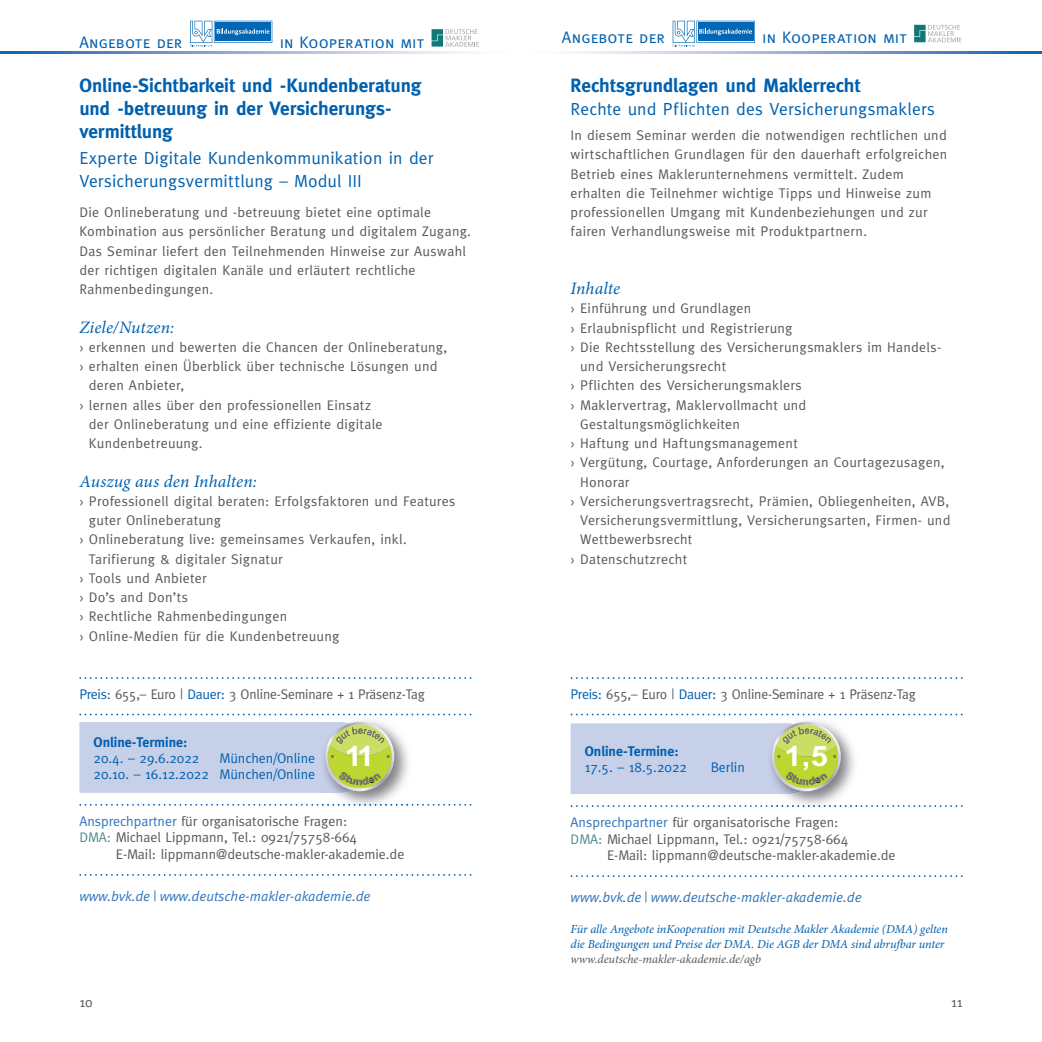
<style>
.page{position:relative;width:1042px;height:1042px;background:#fff}
.page>*{position:absolute;margin:0;border:0;box-sizing:border-box;transform-origin:0 0}
.t1{font:700 28px "Arial";color:#fff;scale:1.1 1}
.t2{font:700 19.25px/23.1px "Meta";letter-spacing:-.005em;color:#0160ae}
.t3{font:17.5px/23.1px "Meta";letter-spacing:.01em;color:#0160ae}
.t4{font:italic 17.5px "Minion Pro";letter-spacing:.005em;color:#0160ae}
.t5{font:16.62px "Meta Caps";letter-spacing:.005em;color:#0160ae}
.t6{font:14px/19.2px "Meta";letter-spacing:.02em;color:#57585a}
.t7{font:14px "Meta";color:#57585a}
.t8{font:14px "Meta";letter-spacing:-.01em;color:#57585a}
.t9{font:italic 14px "Meta Normal";color:#2f74ba}
.t10{font:14px/15.8px "Meta";color:#0160ae;text-align:right}
.t11{font:700 14px "Meta";color:#0160ae}
.t12{font:italic 12.25px/14.7px "Minion Pro";letter-spacing:-.005em;color:#0160ae}
.t13{font:italic 12.25px "Minion Pro";letter-spacing:-.005em;color:#57585a}
.s1{color:#0160ae}
.s2{color:#2f74ba}
.s3{color:#518b8e}
.s4{font-family:"Meta";font-style:normal}
</style>
<div class="page">
<svg style="left:0;top:51px;width:1042px;height:3px;background:#99b3da"></svg>
<svg style="left:190px;top:20px;width:83px;height:23px"></svg>
<svg style="left:190px;top:21px;width:82px;height:26px"></svg>
<svg style="left:431px;top:29px;width:48px;height:18px"></svg>
<svg style="left:672px;top:20px;width:83px;height:27px"></svg>
<svg style="left:673px;top:21px;width:82px;height:26px"></svg>
<svg style="left:914px;top:24px;width:48px;height:19px"></svg>
<svg style="left:914px;top:25px;width:47px;height:17px"></svg>
<svg style="left:79px;top:677px;width:392px;height:2px"></svg>
<svg style="left:79px;top:713px;width:392px;height:2px"></svg>
<svg style="left:79px;top:804px;width:392px;height:1px"></svg>
<svg style="left:79px;top:874px;width:392px;height:2px"></svg>
<img style="left:321px;top:720px;width:90px;height:86px">
<img style="left:322px;top:804px;width:86px;height:1px">
<svg style="left:570px;top:677px;width:392px;height:2px"></svg>
<svg style="left:570px;top:713px;width:392px;height:2px"></svg>
<svg style="left:570px;top:805px;width:392px;height:2px"></svg>
<svg style="left:570px;top:875px;width:392px;height:2px"></svg>
<img style="left:782px;top:720px;width:76px;height:87px">
<img style="left:767px;top:805px;width:90px;height:2px">
<svg style="left:79px;top:722px;width:315px;height:71px;background:#c5d0cf"></svg>
<svg style="left:570px;top:722px;width:271px;height:72px;background:#c5d0cc"></svg>
<p class="t5" style="left:79px;top:32px;width:105px">Angebote der</p>
<p class="t5" style="left:280px;top:32px;width:146px">in Kooperation mit</p>
<p class="t5" style="left:562px;top:28px;width:105px">Angebote der</p>
<p class="t5" style="left:762px;top:28px;width:146px">in Kooperation mit</p>
<h2 class="t2" style="left:570px;top:74px;width:291px">Rechtsgrundlagen und Maklerrecht</h2>
<p class="t3" style="left:570px;top:97px;width:366px">Rechte und Pflichten des Versicherungsmaklers</p>
<p class="t6" style="left:570px;top:125px;width:378px">In diesem Seminar werden die notwendigen rechtlichen und wirtschaftlichen Grundlagen für den dauerhaft erfolgreichen Betrieb eines Maklerunternehmens vermittelt. Zudem erhalten die Teilnehmer wichtige Tipps und Hinweise zum professionellen Umgang mit Kundenbeziehungen und zur fairen Verhandlungsweise mit Produktpartnern.</p>
<h2 class="t2" style="left:79px;top:74px;width:343px">Online-Sichtbarkeit und -Kundenberatung und -betreuung in der Versicherungs&shy;vermittlung</h2>
<p class="t3" style="left:79px;top:146px;width:356px">Experte Digitale Kundenkommunikation in der<br>Versicherungsvermittlung – Modul III</p>
<p class="t6" style="left:79px;top:202px;width:393px">Die Onlineberatung und -betreuung bietet eine optimale Kombination aus persönlicher Beratung und digitalem Zugang.<br>Das Seminar liefert den Teilnehmenden Hinweise zur Auswahl der richtigen digitalen Kanäle und erläutert rechtliche Rahmenbedingungen.</p>
<p class="t4" style="left:79px;top:315px;width:96px">Ziele/Nutzen:</p>
<p class="t6" style="left:79px;top:337px;width:369px">› erkennen und bewerten die Chancen der Onlineberatung,</p>
<p class="t6" style="left:79px;top:356px;width:360px">› erhalten einen Überblick über technische Lösungen und</p>
<p class="t6" style="left:89px;top:376px;width:97px">deren Anbieter,</p>
<p class="t6" style="left:79px;top:395px;width:293px">› lernen alles über den professionellen Einsatz</p>
<p class="t6" style="left:89px;top:414px;width:295px">der Onlineberatung und eine effiziente digitale</p>
<p class="t6" style="left:89px;top:433px;width:115px">Kundenbetreuung.</p>
<p class="t4" style="left:79px;top:469px;width:179px">Auszug aus den Inhalten:</p>
<p class="t6" style="left:79px;top:491px;width:378px">› Professionell digital beraten: Erfolgsfaktoren und Features</p>
<p class="t6" style="left:89px;top:510px;width:134px">guter Onlineberatung</p>
<p class="t6" style="left:79px;top:530px;width:329px">› Onlineberatung live: gemeinsames Verkaufen, inkl.</p>
<p class="t6" style="left:89px;top:549px;width:195px">Tarifierung &amp; digitaler Signatur</p>
<p class="t6" style="left:79px;top:568px;width:129px">› Tools und Anbieter</p>
<p class="t6" style="left:79px;top:587px;width:110px">› Do’s and Don’ts</p>
<p class="t6" style="left:79px;top:607px;width:209px">› Rechtliche Rahmenbedingungen</p>
<p class="t6" style="left:79px;top:626px;width:261px">› Online-Medien für die Kundenbetreuung</p>
<p class="t4" style="left:570px;top:276px;width:51px">Inhalte</p>
<p class="t6" style="left:570px;top:299px;width:182px">› Einführung und Grundlagen</p>
<p class="t6" style="left:570px;top:318px;width:223px">› Erlaubnispflicht und Registrierung</p>
<p class="t6" style="left:570px;top:337px;width:372px">› Die Rechtsstellung des Versicherungsmaklers im Handels-</p>
<p class="t6" style="left:580px;top:356px;width:148px">und Versicherungsrecht</p>
<p class="t6" style="left:570px;top:376px;width:233px">› Pflichten des Versicherungsmaklers</p>
<p class="t6" style="left:570px;top:395px;width:237px">› Maklervertrag, Maklervollmacht und</p>
<p class="t6" style="left:580px;top:414px;width:161px">Gestaltungsmöglichkeiten</p>
<p class="t6" style="left:570px;top:433px;width:229px">› Haftung und Haftungsmanagement</p>
<p class="t6" style="left:570px;top:453px;width:375px">› Vergütung, Courtage, Anforderungen an Courtagezusagen,</p>
<p class="t6" style="left:580px;top:472px;width:51px">Honorar</p>
<p class="t6" style="left:570px;top:491px;width:380px">› Versicherungsvertragsrecht, Prämien, Obliegenheiten, AVB,</p>
<p class="t6" style="left:580px;top:510px;width:372px">Versicherungsvermittlung, Versicherungsarten, Firmen- und</p>
<p class="t6" style="left:580px;top:530px;width:114px">Wettbewerbsrecht</p>
<p class="t6" style="left:570px;top:549px;width:118px">› Datenschutzrecht</p>
<p class="t8" style="left:79px;top:686px;width:347px"><span class="s1">Preis:</span> 655,– Euro | <span class="s1">Dauer:</span> 3 Online-Seminare + 1 Präsenz-Tag</p>
<p class="t11" style="left:94px;top:734px;width:95px">Online-Termine:</p>
<p class="t10" style="left:94px;top:750px;width:107px">20.4. – 29.6.2022</p>
<p class="t10" style="left:94px;top:750px;width:223px">München/Online<br>20.10. – 16.12.2022 München/Online</p>
<h1 class="t1" style="left:345px;top:737px;width:28px">11</h1>
<p class="t7" style="left:79px;top:812px;width:269px"><span class="s2">Ansprechpartner</span> für organisatorische Fragen:</p>
<p class="t7" style="left:79px;top:829px;width:279px"><span class="s3">DMA:</span> Michael Lippmann, Tel.: 0921/75758-664</p>
<p class="t7" style="left:116px;top:846px;width:290px">E-Mail: lippmann@deutsche-makler-akademie.de</p>
<p class="t9" style="left:79px;top:888px;width:293px">www.bvk.de <span class="s4">|</span> www.deutsche-makler-akademie.de</p>
<p class="t8" style="left:570px;top:686px;width:347px"><span class="s1">Preis:</span> 655,– Euro | <span class="s1">Dauer:</span> 3 Online-Seminare + 1 Präsenz-Tag</p>
<p class="t11" style="left:585px;top:743px;width:95px">Online-Termine:</p>
<p class="t10" style="left:585px;top:759px;width:104px">17.5. – 18.5.2022</p>
<p class="t10" style="left:711px;top:759px;width:36px">Berlin</p>
<h1 class="t1" style="left:784px;top:737px;width:41px">1,5</h1>
<p class="t7" style="left:570px;top:814px;width:269px"><span class="s2">Ansprechpartner</span> für organisatorische Fragen:</p>
<p class="t7" style="left:570px;top:830px;width:279px"><span class="s3">DMA:</span> Michael Lippmann, Tel.: 0921/75758-664</p>
<p class="t7" style="left:607px;top:847px;width:290px">E-Mail: lippmann@deutsche-makler-akademie.de</p>
<p class="t9" style="left:570px;top:889px;width:293px">www.bvk.de <span class="s4">|</span> www.deutsche-makler-akademie.de</p>
<p class="t12" style="left:570px;top:922px;width:379px">Für alle Angebote inKooperation mit Deutsche Makler Akademie (DMA) gelten die Bedingungen und Preise der DMA. Die AGB der DMA sind abrufbar unter</p>
<p class="t13" style="left:570px;top:950px;width:192px">www.deutsche-makler-akademie.de/agb</p>
<p class="t6" style="left:79px;top:993px;width:15px">10</p>
<p class="t6" style="left:951px;top:993px;width:13px">11</p>
</div>
